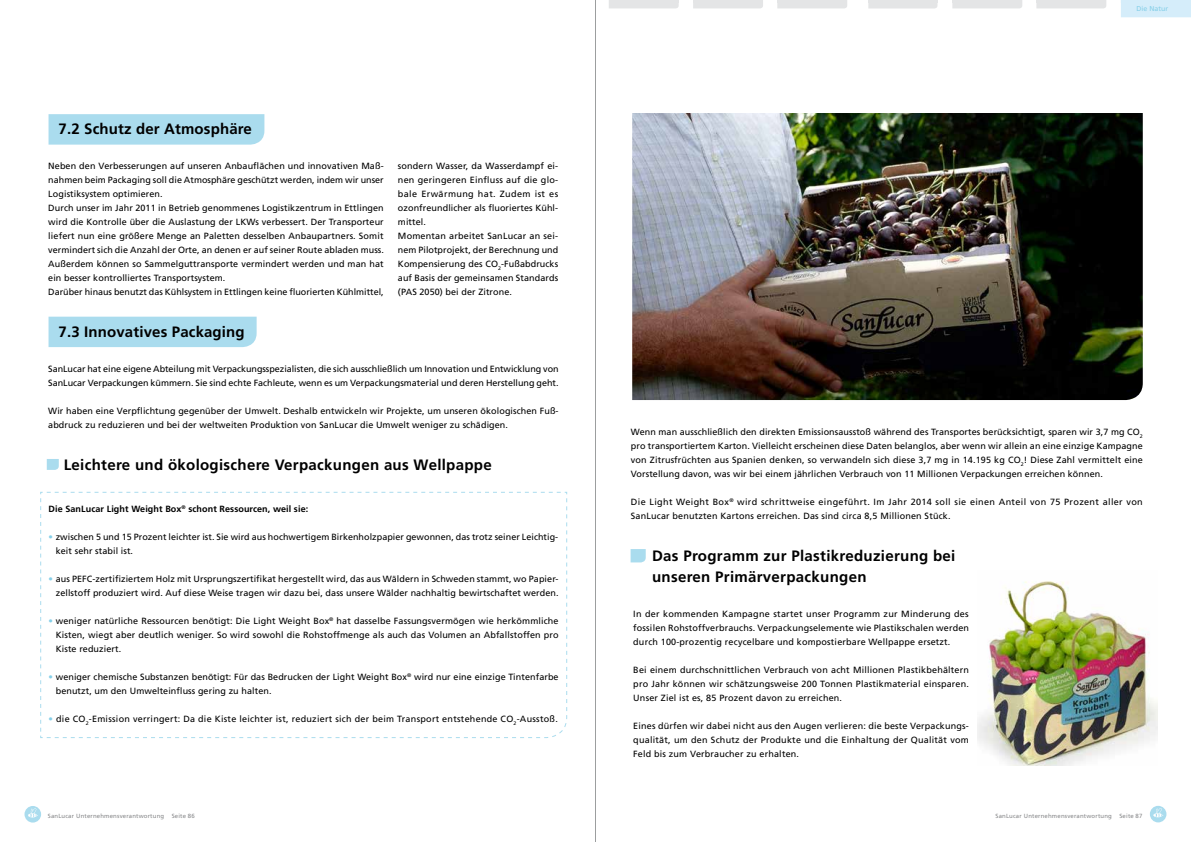
<style>
.page{position:relative;width:1191px;height:842px;background:#fff}
.page>*{position:absolute;margin:0;border:0;box-sizing:border-box;transform-origin:0 0}
.t1{font:700 15px/21px "Frutiger LT Com";letter-spacing:.02em;color:#000}
.t2{font:9px/14px "Frutiger LT Com";letter-spacing:.01em;color:#000}
.t3{font:9px/14px "Frutiger LT Com";letter-spacing:.035em;color:#000}
.t4{font:9px "Frutiger LT Com";letter-spacing:.03em;color:#000}
.t5{font:700 9px "Frutiger LT Com";letter-spacing:.01em;color:#000}
.t6{font:7px "Frutiger LT Com";color:#85cfe8}
.t7{font:6px "Frutiger LT Com";letter-spacing:.03em;color:#87888a}
.s1{color:#85cfe8}
</style>
<div class="page">
<hr style="left:595px;top:0;width:1px;height:842px;background:#9c9e9f">
<div style="left:25px;top:806px;width:16px;height:16px;background:#aadcee;border-radius:50%"></div>
<svg style="left:28px;top:808px;width:10px;height:9px"></svg>
<div style="left:49px;top:114px;width:215px;height:31px;background:#aadcee"></div>
<div style="left:49px;top:317px;width:208px;height:30px;background:#aadcee"></div>
<svg style="left:40px;top:491px;width:528px;height:247px"></svg>
<svg style="left:47px;top:459px;width:12px;height:11px"></svg>
<svg style="left:1121px;top:0;width:70px;height:17px"></svg>
<svg style="left:777px;top:3px;width:70px;height:5px"></svg>
<hr style="left:777px;top:0;width:70px;height:3px;background:#e4e5e6">
<svg style="left:609px;top:0;width:70px;height:9px"></svg>
<hr style="left:609px;top:0;width:69px;height:3px;background:#e4e5e6">
<svg style="left:693px;top:3px;width:70px;height:5px"></svg>
<hr style="left:693px;top:0;width:70px;height:3px;background:#e4e5e6">
<svg style="left:868px;top:3px;width:69px;height:6px"></svg>
<hr style="left:868px;top:0;width:69px;height:3px;background:#e4e5e6">
<svg style="left:952px;top:3px;width:70px;height:5px"></svg>
<hr style="left:952px;top:0;width:70px;height:3px;background:#e4e5e6">
<svg style="left:1036px;top:3px;width:70px;height:5px"></svg>
<hr style="left:1036px;top:0;width:70px;height:3px;background:#e4e5e6">
<svg style="left:1149px;top:806px;width:17px;height:16px"></svg>
<svg style="left:1153px;top:808px;width:10px;height:9px"></svg>
<img style="left:632px;top:113px;width:510px;height:287px">
<svg style="left:630px;top:549px;width:15px;height:13px"></svg>
<img style="left:977px;top:581px;width:180px;height:184px">
<h1 class="t1" style="left:59px;top:118px;width:195px">7.2 Schutz der Atmosphäre</h1>
<p class="t2" style="left:48px;top:159px;width:337px">Neben den Verbesserungen auf unseren Anbauflächen und innovativen Maß&shy;nahmen beim Packaging soll die Atmosphäre geschützt werden, indem wir unser Logistiksystem optimieren.<br>Durch unser im Jahr 2011 in Betrieb genommenes Logistikzentrum in Ettlingen wird die Kontrolle über die Auslastung der LKWs verbessert. Der Transporteur liefert nun eine größere Menge an Paletten desselben Anbaupartners. Somit vermindert sich die Anzahl der Orte, an denen er auf seiner Route abladen muss.<br>Außerdem können so Sammelguttransporte vermindert werden und man hat ein besser kontrolliertes Transportsystem.<br>Darüber hinaus benutzt das Kühlsystem in Ettlingen keine fluorierten Kühlmittel,</p>
<h1 class="t1" style="left:59px;top:321px;width:188px">7.3 Innovatives Packaging</h1>
<p class="t2" style="left:398px;top:159px;width:162px">sondern Wasser, da Wasserdampf ei&shy;nen geringeren Einfluss auf die glo&shy;bale Erwärmung hat. Zudem ist es ozonfreundlicher als fluoriertes Kühl&shy;mittel.<br>Momentan arbeitet SanLucar an sei&shy;nem Pilotprojekt, der Berechnung und<br>Kompensierung des CO<sub>2</sub>-Fußabdrucks auf Basis der gemeinsamen Standards (PAS 2050) bei der Zitrone.</p>
<p class="t2" style="left:48px;top:362px;width:512px">SanLucar hat eine eigene Abteilung mit Verpackungsspezialisten, die sich ausschließlich um Innovation und Entwicklung von<br>SanLucar Verpackungen kümmern. Sie sind echte Fachleute, wenn es um Verpackungsmaterial und deren Herstellung geht.</p>
<p class="t2" style="left:48px;top:404px;width:512px">Wir haben eine Verpflichtung gegenüber der Umwelt. Deshalb entwickeln wir Projekte, um unseren ökologischen Fuß&shy;abdruck zu reduzieren und bei der weltweiten Produktion von SanLucar die Umwelt weniger zu schädigen.</p>
<h1 class="t1" style="left:64px;top:454px;width:429px">Leichtere und ökologischere Verpackungen aus Wellpappe</h1>
<p class="t5" style="left:49px;top:504px;width:261px">Die SanLucar Light Weight Box<sup>®</sup> schont ressourcen, weil sie:</p>
<p class="t2" style="left:56px;top:530px;width:504px;text-indent:-7px"><span class="s1">•</span> zwischen 5 und 15 Prozent leichter ist. Sie wird aus hochwertigem Birkenholzpapier gewonnen, das trotz seiner Leichtig&shy;keit sehr stabil ist.</p>
<p class="t2" style="left:49px;top:572px;width:511px;text-align:right"><span class="s1">•</span> aus PEFC-zertifiziertem Holz mit Ursprungszertifikat hergestellt wird, das aus Wäldern in Schweden stammt, wo Papier&shy;zellstoff produziert wird. Auf diese Weise tragen wir dazu bei, dass unsere Wälder nachhaltig bewirtschaftet werden.</p>
<p class="t2" style="left:56px;top:614px;width:504px;text-align:justify;text-indent:-7px"><span class="s1">•</span> weniger natürliche Ressourcen benötigt: Die Light Weight Box<sup>®</sup> hat dasselbe Fassungsvermögen wie herkömmliche Kisten, wiegt aber deutlich weniger. So wird sowohl die Rohstoffmenge als auch das Volumen an Abfallstoffen pro Kiste reduziert.</p>
<p class="t2" style="left:56px;top:670px;width:504px;text-indent:-7px"><span class="s1">•</span> weniger chemische Substanzen benötigt: Für das Bedrucken der Light Weight Box<sup>®</sup> wird nur eine einzige Tintenfarbe benutzt, um den Umwelteinfluss gering zu halten.</p>
<p class="t4" style="left:49px;top:714px;width:511px"><span class="s1">•</span> die CO<sub>2</sub>-Emission verringert: Da die Kiste leichter ist, reduziert sich der beim Transport entstehende CO<sub>2</sub>-Ausstoß.</p>
<p class="t7" style="left:48px;top:812px;width:118px">SanLucar Unternehmensverantwortung</p>
<p class="t7" style="left:172px;top:812px;width:25px">Seite 86</p>
<p class="t6" style="left:1136px;top:4px;width:33px">Die Natur</p>
<p class="t2" style="left:631px;top:425px;width:513px;text-align:justify">Wenn man ausschließlich den direkten Emissionsausstoß während des Transportes berücksichtigt, sparen wir 3,7 mg CO<sub>2 </sub>pro transportiertem Karton. Vielleicht erscheinen diese Daten belanglos, aber wenn wir allein an eine einzige Kampagne von Zitrusfrüchten aus Spanien denken, so verwandeln sich diese 3,7 mg in 14.195 kg CO<sub>2</sub>! Diese Zahl vermittelt eine Vorstellung davon, was wir bei einem jährlichen Verbrauch von 11 Millionen Verpackungen erreichen können.</p>
<p class="t3" style="left:631px;top:495px;width:513px">Die Light Weight Box<sup>®</sup> wird schrittweise eingeführt. Im Jahr 2014 soll sie einen Anteil von 75 Prozent aller von<br>SanLucar benutzten Kartons erreichen. Das sind circa 8,5 Millionen Stück.</p>
<h1 class="t1" style="left:652px;top:545px;width:305px">Das Programm zur Plastikreduzierung bei unseren Primärverpackungen</h1>
<p class="t2" style="left:633px;top:607px;width:337px;text-align:justify">In der kommenden Kampagne startet unser Programm zur Minderung des fossilen Rohstoffverbrauchs. Verpackungselemente wie Plastikschalen werden durch 100-prozentig recycelbare und kompostierbare Wellpappe ersetzt.</p>
<p class="t2" style="left:633px;top:663px;width:337px;text-align:justify">Bei einem durchschnittlichen Verbrauch von acht Millionen Plastikbehältern pro Jahr können wir schätzungsweise 200 Tonnen Plastikmaterial einsparen.<br>Unser Ziel ist es, 85 Prozent davon zu erreichen.</p>
<p class="t2" style="left:633px;top:719px;width:337px;text-align:justify">Eines dürfen wir dabei nicht aus den Augen verlieren: die beste Verpackungs&shy;qualität, um den Schutz der Produkte und die Einhaltung der Qualität vom Feld bis zum Verbraucher zu erhalten.</p>
<p class="t7" style="left:995px;top:812px;width:118px">SanLucar Unternehmensverantwortung</p>
<p class="t7" style="left:1119px;top:812px;width:25px">Seite 87</p>
</div>
